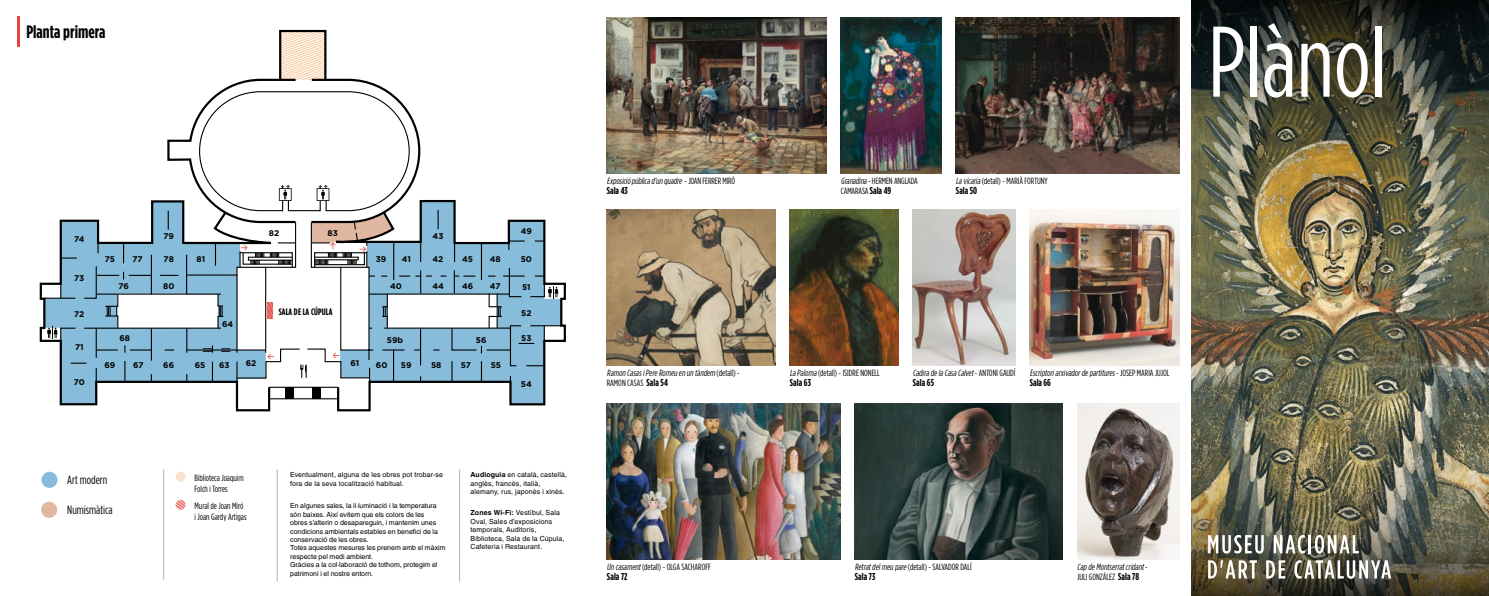
<style>
.page{position:relative;width:1489px;height:596px;background:#fff}
.page>*{position:absolute;margin:0;border:0;box-sizing:border-box;transform-origin:0 0}
.TITOL_TERRASSES_-_CA{font:condensed 100px "Gotham HTF";color:#fff}
.PLANTA{font:700 condensed 18px "Gotham HTF";color:#000}
.t1{font:condensed 12px "Gotham HTF";color:#000}
.NOM_SALA{font:700 condensed 10px "Gotham HTF";letter-spacing:.01em;color:#000}
.TITOL_OBRA_-_CAT{font:700 condensed 10px "Gotham HTF";letter-spacing:.005em;color:#000}
.t2{font:700 condensed 9.4px "Gotham HTF";letter-spacing:.01em;color:#000}
.llegenda{font:condensed 9.1px/11.1px "Gotham HTF";color:#000}
.TITOL_OBRA_-_CAT-2{font:italic condensed 9px/10px "Gotham HTF";color:#000}
.TITOL_OBRA_-_CAT-3{font:condensed 9px/10px "Gotham HTF";color:#000}
.llegenda-2{font:condensed 9px/10.8px "Gotham HTF";color:#000}
.t3{font:700 8.2px "Gotham HTF";color:#000}
.t4{font:7px/8.4px "Helvetica LT Std";color:#000}
.s1{font-weight:700}
.s2{font-style:normal}
.s3{font-style:italic}
.s4{font-weight:700;font-size:10px}
.s5{font-weight:700;font-style:normal;font-size:10px}
</style>
<div class="page">
<img style="left:1191px;top:213px;width:297px;height:175px">
<img style="left:1191px;top:0;width:297px;height:213px">
<div style="left:41px;top:471px;width:17px;height:16px;background:#87bdda;border-radius:50%"></div>
<div style="left:41px;top:501px;width:16px;height:16px;background:#e0b8a1;border-radius:50%"></div>
<img style="left:1191px;top:388px;width:297px;height:207px">
<svg style="left:1265px;top:560px;width:20px;height:18px"></svg>
<svg style="left:1207px;top:534px;width:56px;height:19px"></svg>
<svg style="left:1207px;top:560px;width:49px;height:18px"></svg>
<svg style="left:1294px;top:560px;width:96px;height:18px"></svg>
<svg style="left:1273px;top:534px;width:85px;height:19px"></svg>
<svg style="left:39px;top:282px;width:232px;height:130px"></svg>
<svg style="left:337px;top:282px;width:229px;height:130px"></svg>
<svg style="left:44px;top:31px;width:518px;height:373px"></svg>
<hr style="left:17px;top:16px;width:3px;height:31px;background:#e6443c">
<img style="left:607px;top:403px;width:233px;height:156px">
<img style="left:854px;top:403px;width:208px;height:156px">
<img style="left:1077px;top:403px;width:102px;height:156px">
<img style="left:607px;top:209px;width:168px;height:156px">
<img style="left:789px;top:209px;width:109px;height:156px">
<img style="left:1029px;top:209px;width:150px;height:156px">
<img style="left:912px;top:209px;width:103px;height:156px">
<img style="left:955px;top:17px;width:224px;height:156px">
<img style="left:840px;top:17px;width:101px;height:156px">
<img style="left:607px;top:17px;width:220px;height:156px">
<svg style="left:175px;top:471px;width:10px;height:10px"></svg>
<svg style="left:175px;top:499px;width:10px;height:10px"></svg>
<hr style="left:163px;top:469px;width:1px;height:110px;background:#b1b3b4">
<hr style="left:277px;top:469px;width:1px;height:112px;background:#b1b3b4">
<hr style="left:459px;top:469px;width:1px;height:112px;background:#b1b3b4">
<p class="PLANTA" style="left:26px;top:21px;width:80px">Planta primera</p>
<p class="t3" style="left:74px;top:235px;width:12px">74</p>
<p class="t3" style="left:74px;top:273px;width:12px">73</p>
<p class="t3" style="left:74px;top:309px;width:12px">72</p>
<p class="t3" style="left:75px;top:342px;width:10px">71</p>
<p class="t3" style="left:74px;top:377px;width:12px">70</p>
<p class="t3" style="left:163px;top:231px;width:12px">79</p>
<p class="t3" style="left:269px;top:228px;width:12px">82</p>
<p class="t3" style="left:327px;top:228px;width:12px">83</p>
<p class="t3" style="left:432px;top:231px;width:12px">43</p>
<p class="t3" style="left:521px;top:226px;width:13px">49</p>
<p class="t3" style="left:105px;top:254px;width:12px">75</p>
<p class="t3" style="left:132px;top:254px;width:12px">77</p>
<p class="t3" style="left:164px;top:254px;width:12px">78</p>
<p class="t3" style="left:196px;top:254px;width:10px">81</p>
<p class="t3" style="left:163px;top:281px;width:13px">80</p>
<p class="t3" style="left:118px;top:281px;width:12px">76</p>
<p class="t2" style="left:279px;top:306px;width:55px">SALA DE LA CÚPULA</p>
<p class="t3" style="left:376px;top:254px;width:12px">39</p>
<p class="t3" style="left:402px;top:254px;width:11px">41</p>
<p class="t3" style="left:432px;top:254px;width:12px">42</p>
<p class="t3" style="left:432px;top:281px;width:13px">44</p>
<p class="t3" style="left:390px;top:281px;width:13px">40</p>
<p class="t3" style="left:462px;top:254px;width:12px">45</p>
<p class="t3" style="left:462px;top:281px;width:13px">46</p>
<p class="t3" style="left:490px;top:254px;width:12px">48</p>
<p class="t3" style="left:520px;top:254px;width:13px">50</p>
<p class="t3" style="left:490px;top:281px;width:12px">47</p>
<p class="t3" style="left:522px;top:282px;width:10px">51</p>
<p class="t3" style="left:521px;top:308px;width:12px">52</p>
<p class="t3" style="left:222px;top:319px;width:13px">64</p>
<p class="t3" style="left:119px;top:333px;width:12px">68</p>
<p class="t3" style="left:387px;top:335px;width:18px">59b</p>
<p class="t3" style="left:476px;top:334px;width:12px">56</p>
<p class="t3" style="left:521px;top:333px;width:12px">53</p>
<p class="t3" style="left:246px;top:358px;width:12px">62</p>
<p class="t3" style="left:350px;top:358px;width:10px">61</p>
<p class="t3" style="left:104px;top:360px;width:12px">69</p>
<p class="t3" style="left:133px;top:360px;width:12px">67</p>
<p class="t3" style="left:163px;top:360px;width:12px">66</p>
<p class="t3" style="left:195px;top:360px;width:12px">65</p>
<p class="t3" style="left:219px;top:360px;width:12px">63</p>
<p class="t3" style="left:376px;top:360px;width:13px">60</p>
<p class="t3" style="left:401px;top:360px;width:12px">59</p>
<p class="t3" style="left:431px;top:360px;width:12px">58</p>
<p class="t3" style="left:461px;top:360px;width:12px">57</p>
<p class="t3" style="left:490px;top:360px;width:12px">55</p>
<p class="t3" style="left:521px;top:379px;width:12px">54</p>
<h3 class="t1" style="left:67px;top:473px;width:41px">Art modern</h3>
<h3 class="t1" style="left:67px;top:503px;width:47px">Numismàtica</h3>
<p class="llegenda-2" style="left:194px;top:472px;width:51px">Biblioteca Joaquim<br>Folch i Torres</p>
<p class="llegenda" style="left:194px;top:499px;width:54px">Mural de Joan Miró i Joan Gardy Artigas</p>
<p class="t4" style="left:290px;top:470px;width:154px">Eventualment, alguna de les obres pot trobar-se fora de la seva localització habitual.</p>
<p class="t4" style="left:290px;top:501px;width:149px">En algunes sales, la il·luminació i la temperatura són baixes. Així evitem que els colors de les obres s’alterin o desapareguin, i mantenim unes condicions ambientals estables en benefici de la conservació de les obres.</p>
<p class="t4" style="left:290px;top:543px;width:157px">Totes aquestes mesures les prenem amb el màxim respecte pel medi ambient.</p>
<p class="t4" style="left:290px;top:560px;width:149px">Gràcies a la col·laboració de tothom, protegim el patrimoni i el nostre entorn.</p>
<p class="t4" style="left:470px;top:470px;width:98px"><span class="s1">Audioguia</span> en català, castellà, anglès, francès, italià, alemany, rus, japonès i xinès.</p>
<p class="t4" style="left:470px;top:508px;width:95px"><span class="s1">Zones Wi-Fi:</span> Vestíbul, Sala<br>Oval, Sales d’exposicions temporals, Auditoris,<br>Biblioteca, Sala de la Cúpula,<br>Cafeteria i Restaurant.</p>
<p class="TITOL_OBRA_-_CAT-2" style="left:607px;top:175px;width:130px">Exposiciópúblicad’un quadre <span class="s2">- J O A N F E R R E R M I R Ó</span></p>
<p class="NOM_SALA" style="left:607px;top:184px;width:22px">Sala 43</p>
<p class="TITOL_OBRA_-_CAT-3" style="left:840px;top:175px;width:78px"><span class="s3">Granadina</span>- HERMEN ANGLADA<br>CAMARASA <span class="s4">Sala 49</span></p>
<p class="TITOL_OBRA_-_CAT-3" style="left:955px;top:175px;width:93px"><span class="s3">La vicaria</span> (detall) - MARIÀ FORTUNY</p>
<p class="NOM_SALA" style="left:955px;top:184px;width:23px">Sala 50</p>
<p class="TITOL_OBRA_-_CAT-2" style="left:607px;top:368px;width:134px">Ramon CasasiPere Romeu en un tàndem <span class="s2">( d e t a l l ) -<br>RAMON CASAS</span> <span class="s5">Sala 54</span></p>
<p class="TITOL_OBRA_-_CAT-3" style="left:789px;top:368px;width:91px"><span class="s3">La Paloma</span> (detall) - ISIDRE NONELL</p>
<p class="NOM_SALA" style="left:789px;top:377px;width:23px">Sala 63</p>
<p class="TITOL_OBRA_-_CAT-2" style="left:912px;top:368px;width:104px">Cadira de la Casa Calvet<span class="s2">- A N T O N I G A U D Í</span></p>
<p class="TITOL_OBRA_-_CAT" style="left:912px;top:377px;width:23px">Sala 65</p>
<p class="TITOL_OBRA_-_CAT-2" style="left:1029px;top:368px;width:141px">Escriptoriarxivadorde partitures<span class="s2">- J O S E P M A R I A J U J O L</span></p>
<p class="TITOL_OBRA_-_CAT" style="left:1029px;top:377px;width:23px">Sala 66</p>
<p class="TITOL_OBRA_-_CAT-3" style="left:607px;top:561px;width:105px"><span class="s3">Un casament</span>(detall) - OLGA SACHAROFF</p>
<p class="NOM_SALA" style="left:607px;top:570px;width:22px">Sala 72</p>
<p class="TITOL_OBRA_-_CAT-3" style="left:854px;top:561px;width:118px"><span class="s3">Retratdelmeu pare</span> (detall) - SALVADOR DALÍ</p>
<p class="NOM_SALA" style="left:854px;top:570px;width:22px">Sala 73</p>
<p class="TITOL_OBRA_-_CAT-2" style="left:1077px;top:561px;width:72px">Cap de Montserratcridant<span class="s2">-<br>JULI GONZÁLEZ</span> <span class="s5">Sala 78</span></p>
<p class="TITOL_TERRASSES_-_CA" style="left:1208px;top:8px;width:180px">Plànol</p>
</div>
